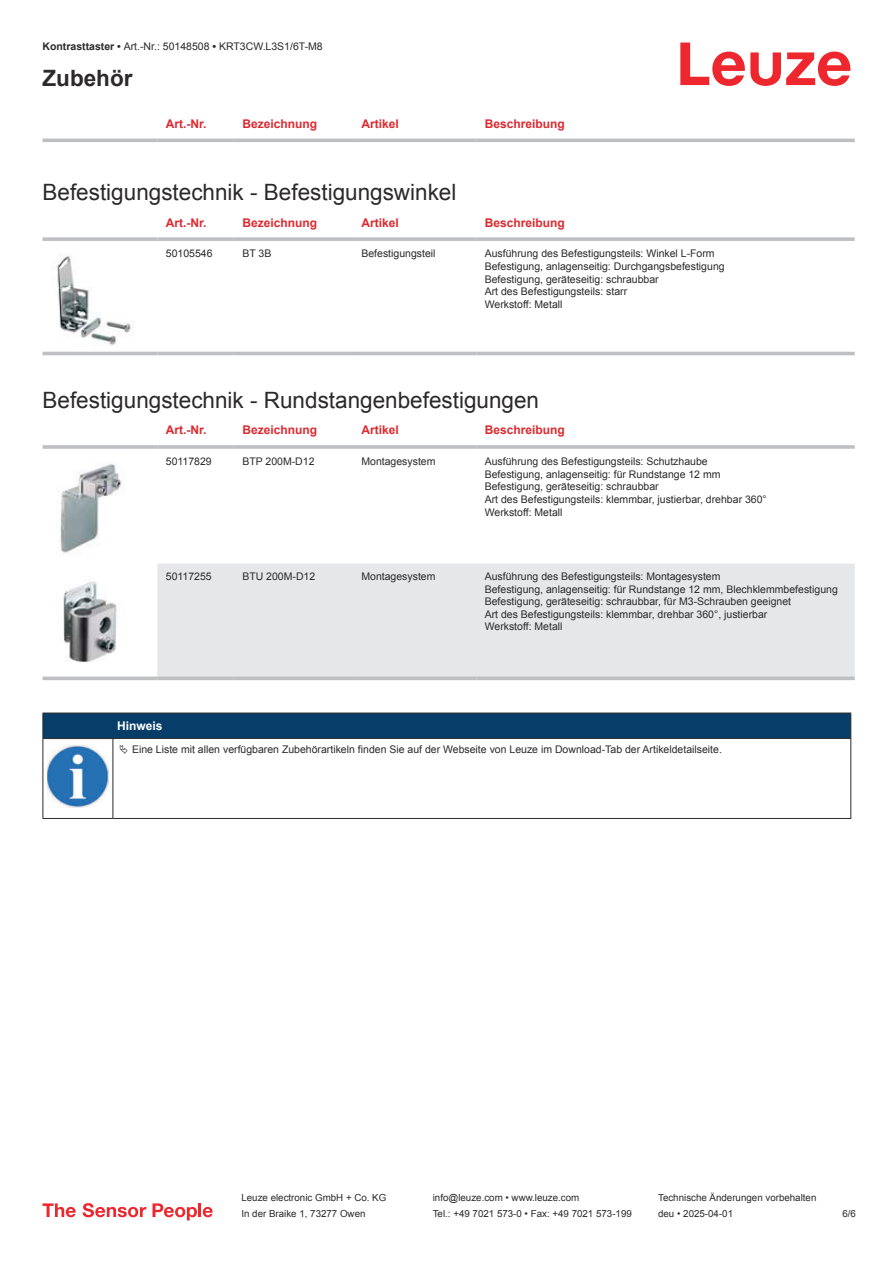
<style>
.page{position:relative;width:893px;height:1263px;background:#fff}
.page>*{position:absolute;margin:0;border:0;box-sizing:border-box;transform-origin:0 0}
.t1{font:22.5px "Arial";color:#2b292a}
.t2{font:700 22.5px "Arial";color:#2b292a}
.t3{font:700 12px "Arial";color:#db2a30}
.t4{font:700 12px "Arial";color:#fff}
.t5{font:10.5px/12.6px "Arial";color:#2b292a}
.t6{font:9.75px "Arial";color:#2b292a}
.s1{font-weight:700}
</style>
<div class="page">
<svg style="left:680px;top:43px;width:170px;height:43px"></svg>
<svg style="left:43px;top:138px;width:812px;height:1px"></svg>
<hr style="left:43px;top:139px;width:114px;height:3px;background:#bdbfc1">
<hr style="left:157px;top:139px;width:77px;height:3px;background:#bdbfc1">
<hr style="left:234px;top:139px;width:119px;height:3px;background:#bdbfc1">
<hr style="left:353px;top:139px;width:123px;height:3px;background:#bdbfc1">
<hr style="left:476px;top:139px;width:379px;height:3px;background:#bdbfc1">
<div style="left:43px;top:351px;width:812px;height:5px;background:#ececed"></div>
<svg style="left:43px;top:237px;width:114px;height:4px"></svg>
<svg style="left:157px;top:237px;width:77px;height:4px"></svg>
<svg style="left:234px;top:237px;width:119px;height:4px"></svg>
<svg style="left:353px;top:237px;width:123px;height:4px"></svg>
<svg style="left:476px;top:237px;width:379px;height:4px;background:#c3c5c7"></svg>
<hr style="left:43px;top:352px;width:114px;height:3px;background:#bdbfc1">
<hr style="left:157px;top:352px;width:77px;height:3px;background:#bdbfc1">
<hr style="left:234px;top:352px;width:119px;height:3px;background:#bdbfc1">
<hr style="left:353px;top:352px;width:123px;height:3px;background:#bdbfc1">
<hr style="left:476px;top:352px;width:379px;height:3px;background:#bdbfc1">
<img style="left:57px;top:254px;width:77px;height:91px">
<svg style="left:43px;top:676px;width:811px;height:5px"></svg>
<div style="left:157px;top:563px;width:698px;height:114px;background:#e6e7e9"></div>
<hr style="left:43px;top:445px;width:114px;height:4px;background:#bdbfc1">
<hr style="left:157px;top:445px;width:77px;height:4px;background:#c8cacb">
<hr style="left:234px;top:445px;width:119px;height:4px;background:#c3c5c6">
<hr style="left:353px;top:445px;width:123px;height:4px;background:#bdbfc1">
<hr style="left:476px;top:445px;width:379px;height:4px;background:#c8cacb">
<hr style="left:43px;top:677px;width:114px;height:3px;background:#bdbfc1">
<hr style="left:157px;top:677px;width:77px;height:3px;background:#bdbfc1">
<hr style="left:234px;top:677px;width:119px;height:3px;background:#bdbfc1">
<hr style="left:353px;top:677px;width:123px;height:3px;background:#bdbfc1">
<hr style="left:476px;top:677px;width:379px;height:3px;background:#bdbfc1">
<img style="left:60px;top:464px;width:62px;height:89px">
<img style="left:63px;top:581px;width:54px;height:82px">
<hr style="left:43px;top:738px;width:70px;height:1px;background:#2b292a">
<div style="left:43px;top:713px;width:808px;height:25px;background:#063d69"></div>
<hr style="left:113px;top:738px;width:738px;height:1px;background:#2b292a">
<hr style="left:43px;top:739px;width:1px;height:75px;background:#2b292a">
<hr style="left:113px;top:739px;width:1px;height:75px;background:#2b292a">
<hr style="left:850px;top:739px;width:1px;height:75px;background:#2b292a">
<hr style="left:43px;top:818px;width:70px;height:1px;background:#2b292a">
<hr style="left:113px;top:818px;width:738px;height:1px;background:#2b292a">
<img style="left:47px;top:745px;width:61px;height:63px">
<svg style="left:43px;top:1203px;width:33px;height:14px"></svg>
<svg style="left:83px;top:1203px;width:63px;height:14px"></svg>
<svg style="left:153px;top:1203px;width:44px;height:17px"></svg>
<hr style="left:198px;top:1203px;width:3px;height:14px;background:#ed272d">
<svg style="left:203px;top:1207px;width:10px;height:10px"></svg>
<p class="t5" style="left:43px;top:41px;width:282px"><span class="s1">Kontrasttaster •</span> Art.-Nr.: 50148508 <span class="s1">•</span> KRT3CW.L3S1/6T-M8</p>
<h1 class="t2" style="left:43px;top:70px;width:92px">Zubehör</h1>
<p class="t3" style="left:166px;top:119px;width:42px">Art.-Nr.</p>
<p class="t3" style="left:242px;top:119px;width:76px">Bezeichnung</p>
<p class="t3" style="left:361px;top:119px;width:39px">Artikel</p>
<p class="t3" style="left:485px;top:119px;width:82px">Beschreibung</p>
<h1 class="t1" style="left:43px;top:184px;width:415px">Befestigungstechnik - Befestigungswinkel</h1>
<p class="t3" style="left:166px;top:218px;width:42px">Art.-Nr.</p>
<p class="t3" style="left:242px;top:218px;width:76px">Bezeichnung</p>
<p class="t3" style="left:361px;top:218px;width:39px">Artikel</p>
<p class="t3" style="left:485px;top:218px;width:82px">Beschreibung</p>
<p class="t5" style="left:166px;top:248px;width:48px">50105546</p>
<p class="t5" style="left:242px;top:248px;width:30px">BT 3B</p>
<p class="t5" style="left:361px;top:248px;width:76px">Befestigungsteil</p>
<p class="t5" style="left:485px;top:248px;width:241px">Ausführung des Befestigungsteils: Winkel L-Form Befestigung, anlagenseitig: Durchgangsbefestigung Befestigung, geräteseitig: schraubbar<br>Art des Befestigungsteils: starr<br>Werkstoff: Metall</p>
<h1 class="t1" style="left:43px;top:392px;width:498px">Befestigungstechnik - Rundstangenbefestigungen</h1>
<p class="t3" style="left:166px;top:426px;width:42px">Art.-Nr.</p>
<p class="t3" style="left:242px;top:426px;width:76px">Bezeichnung</p>
<p class="t3" style="left:361px;top:426px;width:39px">Artikel</p>
<p class="t3" style="left:485px;top:426px;width:82px">Beschreibung</p>
<p class="t5" style="left:166px;top:456px;width:47px">50117829</p>
<p class="t5" style="left:242px;top:456px;width:74px">BTP 200M-D12</p>
<p class="t5" style="left:361px;top:456px;width:76px">Montagesystem</p>
<p class="t5" style="left:485px;top:456px;width:284px">Ausführung des Befestigungsteils: Schutzhaube Befestigung, anlagenseitig: für Rundstange 12 mm Befestigung, geräteseitig: schraubbar<br>Art des Befestigungsteils: klemmbar, justierbar, drehbar 360° Werkstoff: Metall</p>
<p class="t5" style="left:166px;top:571px;width:47px">50117255</p>
<p class="t5" style="left:242px;top:571px;width:74px">BTU 200M-D12</p>
<p class="t5" style="left:361px;top:571px;width:76px">Montagesystem</p>
<p class="t5" style="left:485px;top:571px;width:355px">Ausführung des Befestigungsteils: Montagesystem<br>Befestigung, anlagenseitig: für Rundstange 12 mm, Blechklemmbefestigung Befestigung, geräteseitig: schraubbar, für M3-Schrauben geeignet<br>Art des Befestigungsteils: klemmbar, drehbar 360°, justierbar<br>Werkstoff: Metall</p>
<p class="t4" style="left:117px;top:721px;width:47px">Hinweis</p>
<p class="t5" style="left:132px;top:744px;width:591px">Eine Liste mit allen verfügbaren Zubehörartikeln finden Sie auf der Webseite von Leuze im Download-Tab der Artikeldetailseite.</p>
<p class="t6" style="left:241px;top:1194px;width:146px">Leuze electronic GmbH + Co. KG</p>
<p class="t6" style="left:433px;top:1194px;width:148px">info@leuze.com • www.leuze.com</p>
<p class="t6" style="left:658px;top:1194px;width:160px">Technische Änderungen vorbehalten</p>
<p class="t6" style="left:241px;top:1210px;width:126px">In der Braike 1, 73277 Owen</p>
<p class="t6" style="left:433px;top:1210px;width:201px">Tel.: +49 7021 573-0 • Fax: +49 7021 573-199</p>
<p class="t6" style="left:658px;top:1210px;width:76px">deu • 2025-04-01</p>
<p class="t6" style="left:842px;top:1210px;width:15px">6 /6</p>
</div>
